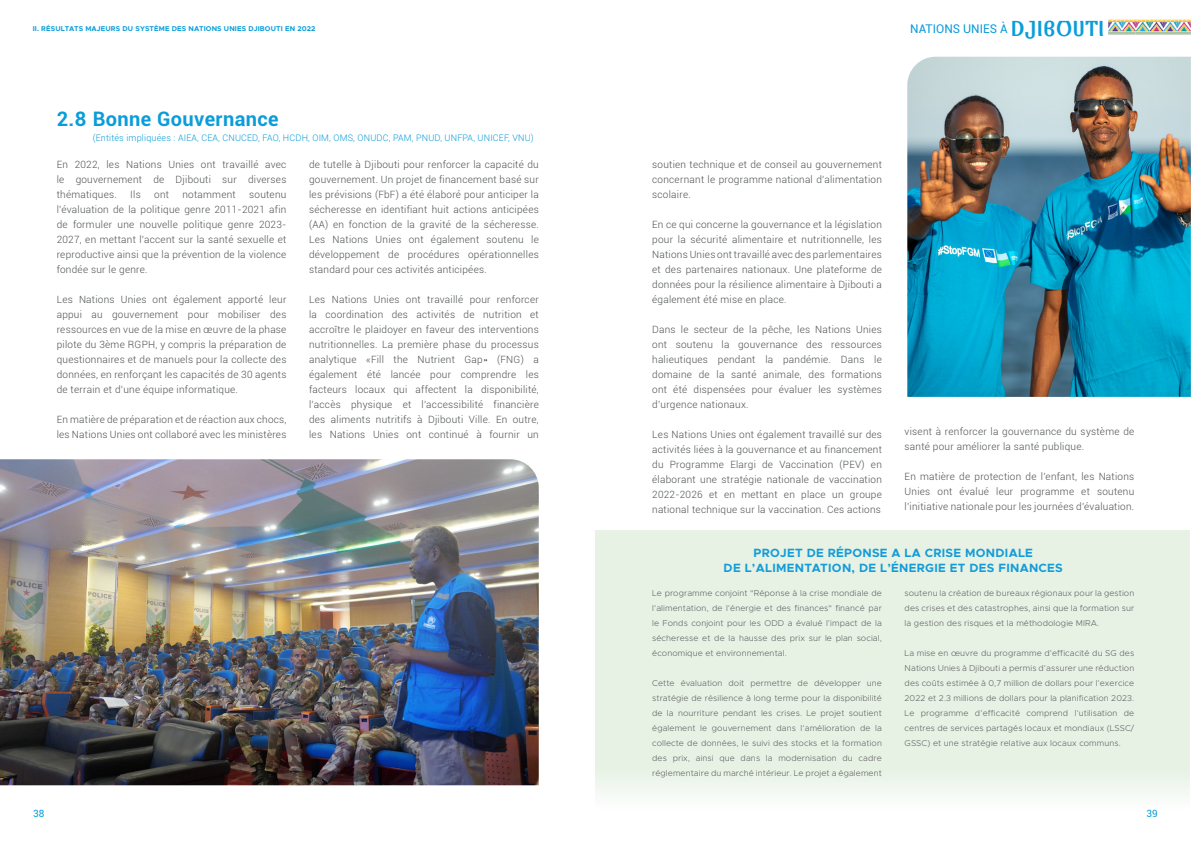
<style>
.page{position:relative;width:1191px;height:842px;background:#fff}
.page>*{position:absolute;margin:0;border:0;box-sizing:border-box;transform-origin:0 0}
.t1{font:700 20px "Roboto";letter-spacing:.02em;color:#0a9dd9}
.t2{font:700 12px "Metropolis";letter-spacing:.025em;color:#139cd9}
.t3{font:12px "Roboto";color:#0a9cd9}
.t4{font:300 10px/15px "Roboto";letter-spacing:.025em;color:#4c4f50;text-align:justify}
.t5{font:10px "Roboto";color:#0a9dd9}
.t6{font:300 9px "Roboto";letter-spacing:.02em;color:#0a9dd9}
.t7{font:300 8.5px/15px "Metropolis";letter-spacing:.01em;color:#666;text-align:justify}
.t8{font:700 7px "Metropolis";letter-spacing:.02em;color:#0a9dd9}
.s1{font-family:"Amharareduced";font-size:20px;color:#0a9dd9}
.s2{color:#0a9dd9}
</style>
<div class="page">
<img style="left:1108px;top:19px;width:83px;height:16px">
<img style="left:907px;top:57px;width:283px;height:340px">
<img style="left:0;top:459px;width:539px;height:326px">
<div style="left:595px;top:530px;width:595px;height:312px;background:linear-gradient(to bottom,#e1efdf,#f5f9f4)"></div>
<p class="t8" style="left:33px;top:24px;width:284px">II. RÉSULTATS MAJEURS DU SYSTÈME DES NATIONS UNIES DJIBOUTI EN 2022</p>
<p class="t1" style="left:57px;top:105px;width:223px">2.8 Bonne Gouvernance</p>
<p class="t6" style="left:93px;top:132px;width:442px">(Entités impliquées : AIEA, CEA, CNUCED, FAO, HCDH, OIM, OMS, ONUDC, PAM, PNUD, UNFPA, UNICEF, VNU)</p>
<p class="t4" style="left:57px;top:156px;width:231px">En 2022, les Nations Unies ont travaillé avec le gouvernement de Djibouti sur diverses thématiques.</p>
<p class="t4" style="left:130px;top:186px;width:12px">Ils</p>
<p class="t4" style="left:154px;top:186px;width:16px">ont</p>
<p class="t4" style="left:182px;top:186px;width:55px">notamment</p>
<p class="t4" style="left:57px;top:186px;width:231px;text-indent:192px">soutenu l’évaluation de la politique genre 2011-2021 afin de formuler une nouvelle politique genre 2023- 2027, en mettant l’accent sur la santé sexuelle et reproductive ainsi que la prévention de la violence fondée sur le genre.</p>
<p class="t4" style="left:57px;top:291px;width:231px">Les Nations Unies ont également apporté leur appui au gouvernement pour mobiliser des ressources en vue de la mise en œuvre de la phase pilote du 3ème RGPH, y compris la préparation de questionnaires et de manuels pour la collecte des données, en renforçant les capacités de 30 agents de terrain et d’une équipe informatique.</p>
<p class="t4" style="left:57px;top:411px;width:231px">En matière de préparation et de réaction aux chocs, les Nations Unies ont collaboré avec les ministères</p>
<p class="t4" style="left:309px;top:156px;width:231px">de tutelle à Djibouti pour renforcer la capacité du gouvernement. Un projet de financement basé sur les prévisions (FbF) a été élaboré pour anticiper la sécheresse en identifiant huit actions anticipées (AA) en fonction de la gravité de la sécheresse.<br>Les Nations Unies ont également soutenu le développement de procédures opérationnelles standard pour ces activités anticipées.</p>
<p class="t4" style="left:309px;top:291px;width:231px">Les Nations Unies ont travaillé pour renforcer la coordination des activités de nutrition et accroître le plaidoyer en faveur des interventions nutritionnelles. La première phase du processus analytique «Fill the Nutrient Gap» (FNG) a également été lancée pour comprendre les facteurs locaux qui affectent la disponibilité, l’accès physique et l’accessibilité financière des aliments nutritifs à Djibouti Ville. En outre, les Nations Unies ont continué à fournir un</p>
<p class="t3" style="left:910px;top:20px;width:197px">NATIONS UNIES À <span class="s1">DJIBOUTI</span></p>
<p class="t4" style="left:652px;top:156px;width:231px">soutien technique et de conseil au gouvernement concernant le programme national d’alimentation scolaire.</p>
<p class="t4" style="left:652px;top:216px;width:231px">En ce qui concerne la gouvernance et la législation pour la sécurité alimentaire et nutritionnelle, les Nations Unies ont travaillé avec des parlementaires et des partenaires nationaux. Une plateforme de données pour la résilience alimentaire à Djibouti a également été mise en place.</p>
<p class="t4" style="left:652px;top:321px;width:231px">Dans le secteur de la pêche, les Nations Unies ont soutenu la gouvernance des ressources halieutiques pendant la pandémie. Dans le domaine de la santé animale, des formations ont été dispensées pour évaluer les systèmes d’urgence nationaux.</p>
<p class="t4" style="left:652px;top:426px;width:231px">Les Nations Unies ont également travaillé sur des activités liées à la gouvernance et au financement du Programme Elargi de Vaccination (PEV) en élaborant une stratégie nationale de vaccination 2022-2026 et en mettant en place un groupe national technique sur la vaccination. Ces actions</p>
<p class="t4" style="left:904px;top:424px;width:231px">visent à renforcer la gouvernance du système de santé pour améliorer la santé publique.</p>
<p class="t4" style="left:904px;top:469px;width:231px">En matière de protection de l’enfant, les Nations Unies ont évalué leur programme et soutenu l’initiative nationale pour les journées d’évaluation.</p>
<p class="t2" style="left:753px;top:545px;width:281px">PROJET DE R<span class="s2">É</span>PONSE A LA CRISE MONDIALE</p>
<p class="t2" style="left:723px;top:560px;width:341px">DE L’ALIMENTATION, DE L’<span class="s2">É</span>NERGIE ET DES FINANCES</p>
<p class="t7" style="left:652px;top:586px;width:231px">Le programme conjoint "Réponse à la crise mondiale de l’alimentation, de l’énergie et des finances" financé par le Fonds conjoint pour les ODD a évalué l’impact de la sécheresse et de la hausse des prix sur le plan social, économique et environnemental.</p>
<p class="t7" style="left:652px;top:676px;width:231px">Cette évaluation doit permettre de développer une stratégie de résilience à long terme pour la disponibilité de la nourriture pendant les crises. Le projet soutient également le gouvernement dans l’amélioration de la collecte de données, le suivi des stocks et la formation des prix, ainsi que dans la modernisation du cadre réglementaire du marché intérieur. Le projet a également</p>
<p class="t7" style="left:904px;top:586px;width:231px">soutenu la création de bureaux régionaux pour la gestion des crises et des catastrophes, ainsi que la formation sur la gestion des risques et la méthodologie MIRA.</p>
<p class="t7" style="left:904px;top:646px;width:231px">La mise en œuvre du programme d’efficacité du SG des Nations Unies à Djibouti a permis d’assurer une réduction des coûts estimée à 0,7 million de dollars pour l’exercice 2022 et 2.3 millions de dollars pour la planification 2023.<br>Le programme d’efficacité comprend l’utilisation de centres de services partagés locaux et mondiaux (LSSC/ GSSC) et une stratégie relative aux locaux communs.</p>
<p class="t5" style="left:33px;top:807px;width:13px">38</p>
<p class="t5" style="left:1146px;top:807px;width:13px">39</p>
</div>
